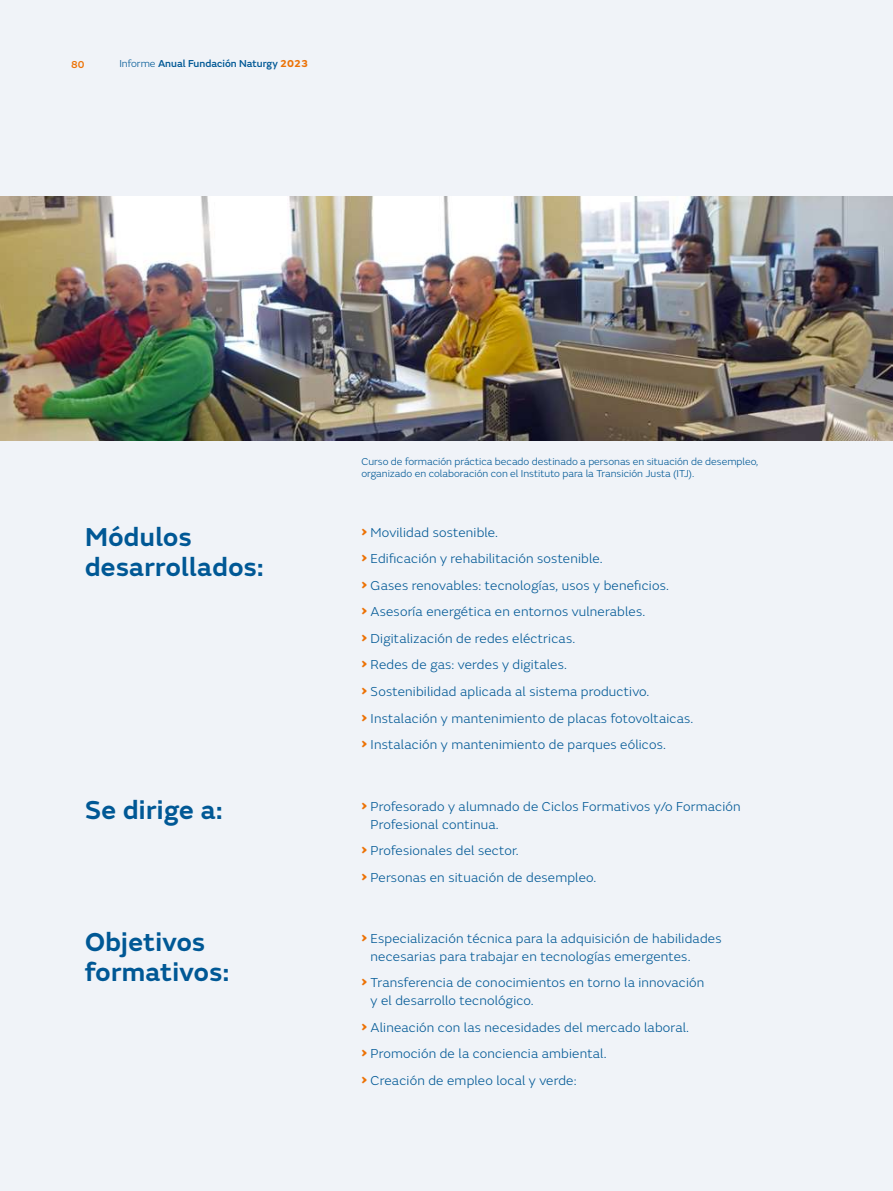
<style>
.page{position:relative;width:893px;height:1191px;background:#f0f3f8}
.page>*{position:absolute;margin:0;border:0;box-sizing:border-box;transform-origin:0 0}
.t1{font:600 27px/30px "FS Emeric";letter-spacing:.015em;color:#005895}
.t2{font:300 13.5px/26.5px "FS Emeric";letter-spacing:.015em;color:#005895}
.t3{font:300 10.5px/12px "FS Emeric";color:#005895}
.t4{font:500 10.5px "FS Emeric";color:#005895}
.t5{font:500 10.5px "FS Emeric";color:#ec7206}
.s1{font-weight:300}
.s2{font-weight:700;color:#ec7206}
.s3{font-weight:800;font-size:15px;color:#ec7206}
</style>
<div class="page">
<img style="left:0;top:196px;width:893px;height:244px">
<p class="t5" style="left:71px;top:57px;width:15px">80</p>
<p class="t4" style="left:119px;top:56px;width:190px"><span class="s1">Informe</span> Anual Fundación Naturgy <span class="s2">2023</span></p>
<p class="t3" style="left:361px;top:455px;width:398px">Curso de formación práctica becado destinado a personas en situación de desempleo, organizado en colaboración con el Instituto para la Transición Justa (ITJ).</p>
<h1 class="t1" style="left:85px;top:520px;width:180px">Módulos desarrollados:</h1>
<p class="t2" style="left:361px;top:518px;width:333px"><span class="s3">›</span> Movilidad sostenible.<br><span class="s3">›</span> Edificación y rehabilitación sostenible.<br><span class="s3">›</span> Gases renovables: tecnologías, usos y beneficios.<br><span class="s3">›</span> Asesoría energética en entornos vulnerables.<br><span class="s3">›</span> Digitalización de redes eléctricas.<br><span class="s3">›</span> Redes de gas: verdes y digitales.<br><span class="s3">›</span> Sostenibilidad aplicada al sistema productivo.<br><span class="s3">›</span> Instalación y mantenimiento de placas fotovoltaicas. <span class="s3">›</span> Instalación y mantenimiento de parques eólicos.</p>
<h1 class="t1" style="left:85px;top:793px;width:139px">Se dirige a:</h1>
<p class="t2" style="left:371px;top:796px;width:372px;line-height:18px;text-indent:-9px"><span class="s3">›</span> Profesorado y alumnado de Ciclos Formativos y/o Formación<br>Profesional continua.</p>
<p class="t2" style="left:361px;top:836px;width:236px"><span class="s3">›</span> Profesionales del sector.<br><span class="s3">›</span> Personas en situación de desempleo.</p>
<h1 class="t1" style="left:85px;top:925px;width:146px">Objetivos formativos:</h1>
<p class="t2" style="left:371px;top:928px;width:352px;line-height:18px;text-indent:-9px"><span class="s3">›</span> Especialización técnica para la adquisición de habilidades necesarias para trabajar en tecnologías emergentes.</p>
<p class="t2" style="left:371px;top:973px;width:335px;line-height:18px;text-indent:-9px"><span class="s3">›</span> Transferencia de conocimientos en torno la innovación y el desarrollo tecnológico.</p>
<p class="t2" style="left:361px;top:1013px;width:329px"><span class="s3">›</span> Alineación con las necesidades del mercado laboral. <span class="s3">›</span> Promoción de la conciencia ambiental.<br><span class="s3">›</span> Creación de empleo local y verde:</p>
</div>
